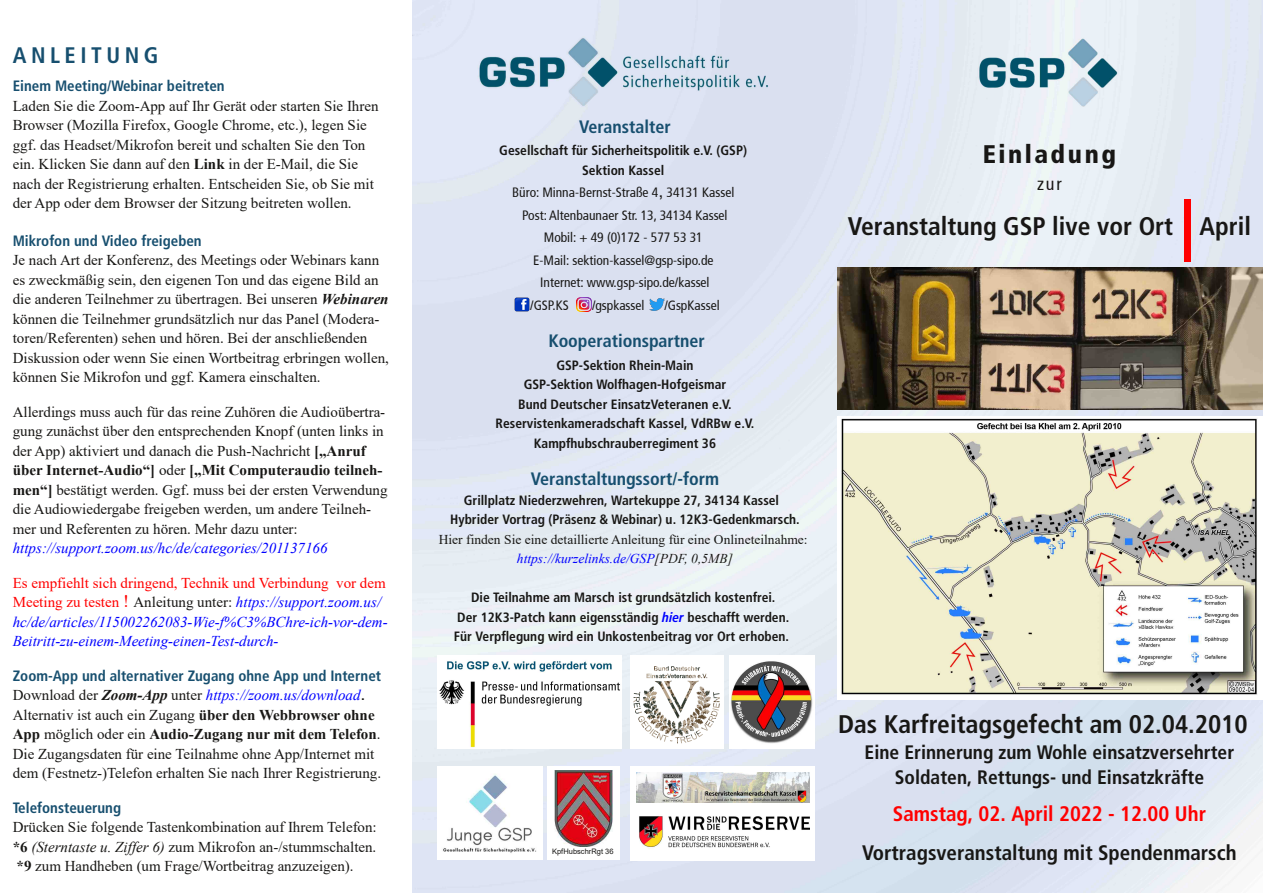
<style>
.page{position:relative;width:1263px;height:893px;background:#fff}
.page>*{position:absolute;margin:0;border:0;box-sizing:border-box;transform-origin:0 0}
.t1{font:25.5px "Frutiger LT 67 Bd Cn";color:#181715}
.t2{font:25.5px "Frutiger LT 77 Blk Cn";letter-spacing:.1em;color:#181715}
.t3{font:22.5px "Frutiger LT 67 Bd Cn";letter-spacing:.2em;color:#174f6f}
.t4{font:21px "Frutiger LT 67 Bd Cn";color:#181715}
.t5{font:21px "Frutiger LT 67 Bd Cn";color:#f00}
.t6{font:19.5px/25.5px "Frutiger LT 67 Bd Cn";color:#181715;text-align:center}
.t7{font:18px "Frutiger LT 67 Bd Cn";color:#174f6f}
.t8{font:condensed 18px "Frutiger";color:#181715}
.t9{font:15px/19.5px "Times New Roman";color:#181715}
.t10{font:italic 15px/19.5px "Times New Roman";color:#00f}
.t11{font:15px "Frutiger LT 67 Bd Cn";color:#174f6f}
.t12{font:13.5px/19.5px "Frutiger LT 67 Bd Cn";color:#181715;text-align:center}
.t13{font:condensed 13.5px "Frutiger";color:#181715}
.t14{font:13.5px/19.5px "Times New Roman";color:#181715;text-align:center}
.t15{font:7.5px "Arial";letter-spacing:.005em;color:#181715}
.s1{font-weight:700}
.s2{font-weight:700;font-style:italic}
.s3{font-style:normal;color:#f00}
.s4{font-style:normal;font-size:18px;color:#f00}
.s5{font-style:normal;color:#181715}
.s6{font-style:italic;color:#00f}
.s7{font-family:"Arial";font-size:18px}
.s8{font-style:italic}
.s9{font-family:"Arial";font-stretch:normal;font-size:18px}
.s10{font-family:"Frutiger LT 68 Bd Cn It";color:#00f}
</style>
<div class="page">
<img style="left:412px;top:0;width:851px;height:893px">
<div style="left:1184px;top:199px;width:7px;height:63px;background:#f00"></div>
<img style="left:514px;top:297px;width:15px;height:15px">
<img style="left:649px;top:298px;width:15px;height:12px">
<img style="left:437px;top:655px;width:184px;height:93px">
<img style="left:631px;top:655px;width:93px;height:93px">
<div style="left:631px;top:766px;width:184px;height:94px;background:#fff"></div>
<img style="left:838px;top:416px;width:425px;height:284px">
<div style="left:437px;top:767px;width:106px;height:93px;background:#fff"></div>
<img style="left:443px;top:774px;width:93px;height:79px">
<img style="left:639px;top:815px;width:170px;height:34px">
<img style="left:636px;top:773px;width:174px;height:30px">
<img style="left:577px;top:297px;width:14px;height:15px">
<img style="left:838px;top:268px;width:425px;height:142px">
<div style="left:548px;top:767px;width:72px;height:93px;background:#fff"></div>
<img style="left:554px;top:771px;width:59px;height:75px">
<img style="left:729px;top:655px;width:85px;height:94px">
<h2 class="t3" style="left:13px;top:45px;width:147px">ANLEITUNG</h2>
<p class="t11" style="left:13px;top:79px;width:213px">Einem Meeting/Webinar beitreten</p>
<p class="t9" style="left:13px;top:96px;width:367px">Laden Sie die Zoom-App auf Ihr Gerät oder starten Sie Ihren Browser (Mozilla Firefox, Google Chrome, etc.), legen Sie ggf. das Headset/Mikrofon bereit und schalten Sie den Ton ein. Klicken Sie dann auf den <span class="s1">Link</span> in der E-Mail, die Sie nach der Registrierung erhalten. Entscheiden Sie, ob Sie mit der App oder dem Browser der Sitzung beitreten wollen.</p>
<p class="t11" style="left:13px;top:234px;width:190px">Mikrofon und Video freigeben</p>
<p class="t9" style="left:13px;top:250px;width:378px">Je nach Art der Konferenz, des Meetings oder Webinars kann es zweckmäßig sein, den eigenen Ton und das eigene Bild an die anderen Teilnehmer zu übertragen. Bei unseren <span class="s2">Webinaren </span>können die Teilnehmer grundsätzlich nur das Panel (Modera‐ toren/Referenten) sehen und hören. Bei der anschließenden Diskussion oder wenn Sie einen Wortbeitrag erbringen wollen, können Sie Mikrofon und ggf. Kamera einschalten.</p>
<p class="t9" style="left:13px;top:402px;width:376px">Allerdings muss auch für das reine Zuhören die Audioübertra‐ gung zunächst über den entsprechenden Knopf (unten links in der App) aktiviert und danach die Push-Nachricht <span class="s1">[„Anruf über Internet-Audio“]</span> oder <span class="s1">[„Mit Computeraudio teilneh‐ men“]</span> bestätigt werden. Ggf. muss bei der ersten Verwendung die Audiowiedergabe freigeben werden, um andere Teilneh‐ mer und Referenten zu hören. Mehr dazu unter:</p>
<p class="t10" style="left:13px;top:538px;width:316px">https://support.zoom.us/hc/de/categories/201137166</p>
<p class="t10" style="left:13px;top:573px;width:376px"><span class="s3">Es empfiehlt sich dringend, Technik und Verbindung vor dem Meeting zu testen</span> <span class="s4">!</span> <span class="s5">Anleitung unter:</span> https://support.zoom.us/ hc/de/articles/115002262083-Wie-f%C3%BChre-ich-vor-dem-Beitritt-zu-einem-Meeting-einen-Test-durch-</p>
<p class="t11" style="left:13px;top:669px;width:370px">Zoom-App und alternativer Zugang ohne App und Internet</p>
<p class="t9" style="left:13px;top:685px;width:370px">Download der <span class="s2">Zoom-App</span> unter <span class="s6">https://zoom.us/download</span><span class="s7">.<br></span>Alternativ ist auch ein Zugang <span class="s1">über den Webbrowser ohne App</span> möglich oder ein <span class="s1">Audio-Zugang nur mit dem Telefon</span>.<br>Die Zugangsdaten für eine Teilnahme ohne App/Internet mit dem (Festnetz-)Telefon erhalten Sie nach Ihrer Registrierung.</p>
<p class="t11" style="left:13px;top:801px;width:110px">Telefonsteuerung</p>
<p class="t9" style="left:13px;top:817px;width:366px;text-align:justify">Drücken Sie folgende Tastenkombination auf Ihrem Telefon: <span class="s1">*6</span> <span class="s8">(Sterntaste u. Ziffer 6)</span> zum Mikrofon an-/stummschalten. <span class="s1">*9</span> zum Handheben (um Frage/Wortbeitrag anzuzeigen).</p>
<p class="t7" style="left:579px;top:118px;width:93px">Veranstalter</p>
<p class="t12" style="left:499px;top:141px;width:249px">Gesellschaft für Sicherheitspolitik e.V. (GSP)<br>Sektion Kassel</p>
<p class="t13" style="left:512px;top:187px;width:224px">Büro: Minna-Bernst-Straße 4<span class="s9">,</span> 34131 Kassel</p>
<p class="t13" style="left:522px;top:209px;width:207px">Post: Altenbaunaer Str. 13, 34134 Kassel</p>
<p class="t13" style="left:544px;top:232px;width:160px">Mobil: + 49 (0)172 - 577 53 31</p>
<p class="t13" style="left:533px;top:254px;width:182px">E-Mail: sektion-kassel@gsp-sipo.de</p>
<p class="t13" style="left:540px;top:277px;width:171px">Internet: www.gsp-sipo.de/kassel</p>
<p class="t13" style="left:530px;top:299px;width:40px">/GSP.KS</p>
<p class="t13" style="left:592px;top:299px;width:54px">/gspkassel</p>
<p class="t13" style="left:664px;top:299px;width:57px">/GspKassel</p>
<p class="t7" style="left:548px;top:333px;width:158px">Kooperationspartner</p>
<p class="t12" style="left:496px;top:356px;width:260px">GSP-Sektion Rhein-Main<br>GSP-Sektion Wolfhagen-Hofgeismar<br>Bund Deutscher EinsatzVeteranen e.V.<br>Reservistenkameradschaft Kassel, VdRBw e.V.<br>Kampfhubschrauberregiment 36</p>
<p class="t7" style="left:531px;top:471px;width:190px">Veranstaltungssort/-form</p>
<p class="t12" style="left:450px;top:491px;width:351px">Grillplatz Niederzwehren, Wartekuppe 27, 34134 Kassel<br>Hybrider Vortrag (Präsenz &amp; Webinar) u. 12K3-Gedenkmarsch.</p>
<p class="t14" style="left:439px;top:529px;width:370px">Hier finden Sie eine detaillierte Anleitung für eine Onlineteilnahme: <span class="s6">https://kurzelinks.de/GSP</span><span class="s8">[PDF, 0,5MB]</span></p>
<p class="t12" style="left:454px;top:588px;width:337px">Die Teilnahme am Marsch ist grundsätzlich kostenfrei.<br>Der 12K3-Patch kann eigensständig <span class="s10">hier</span> beschafft werden.<br>Für Verpflegung wird ein Unkostenbeitrag vor Ort erhoben.</p>
<p class="t15" style="left:552px;top:847px;width:63px">KpfHubschrRgt 36</p>
<h1 class="t2" style="left:983px;top:142px;width:135px">Einladung</h1>
<p class="t8" style="left:1037px;top:176px;width:26px">zur</p>
<h1 class="t1" style="left:848px;top:214px;width:405px">Veranstaltung GSP live vor Ort April</h1>
<h1 class="t1" style="left:838px;top:713px;width:411px">Das Karfreitagsgefecht am 02.04.2010</h1>
<h3 class="t6" style="left:865px;top:740px;width:371px">Eine Erinnerung zum Wohle einsatzversehrter<br>Soldaten, Rettungs- und Einsatzkräfte</h3>
<h3 class="t5" style="left:893px;top:804px;width:315px">Samstag, 02. April 2022 - 12.00 Uhr</h3>
<h3 class="t4" style="left:862px;top:843px;width:376px">Vortragsveranstaltung mit Spendenmarsch</h3>
</div>
